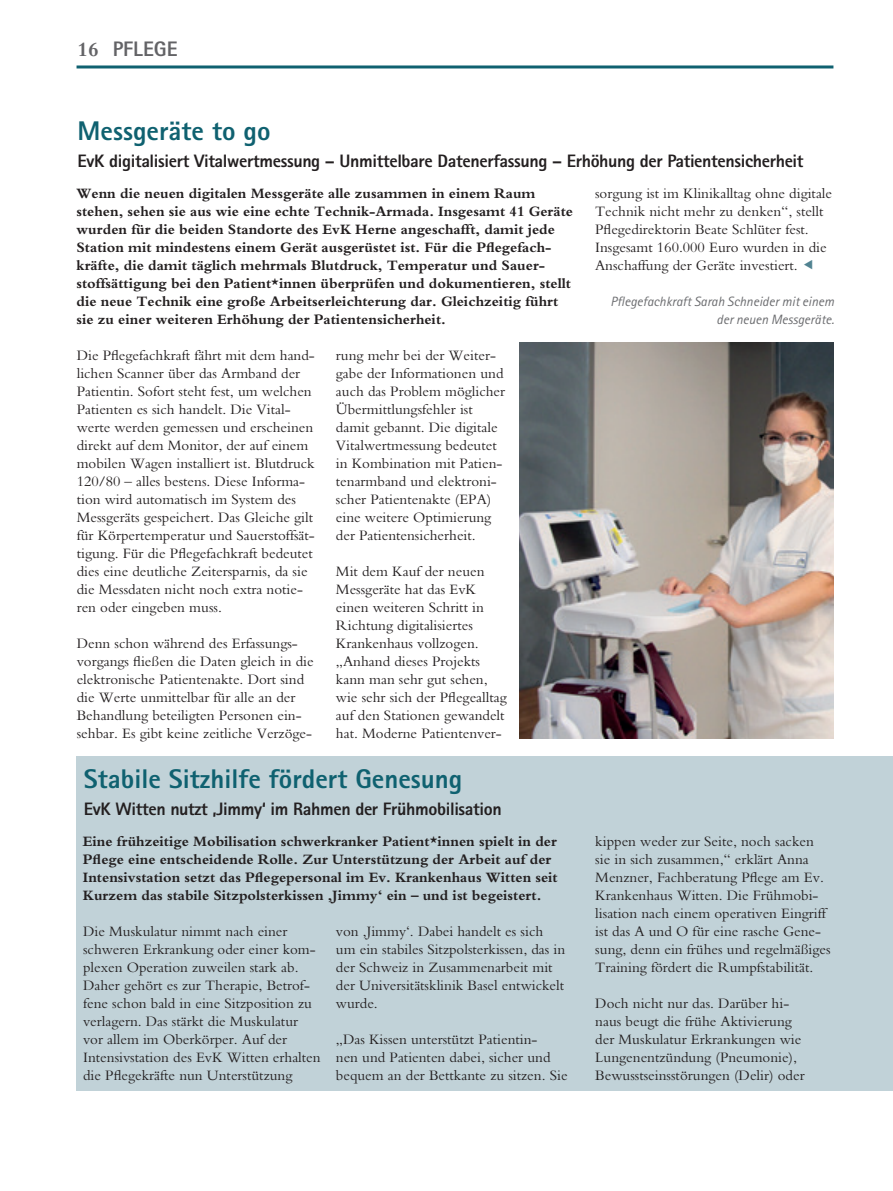
<style>
.page{position:relative;width:893px;height:1191px;background:#fff}
.page>*{position:absolute;margin:0;border:0;box-sizing:border-box;transform-origin:0 0}
.t1{font:800 27px "Rotis Sans Serif";color:#0f6170}
.t2{font:800 21px "Rotis Sans Serif";color:#636366}
.t3{font:700 21px "M Bembo";color:#636366}
.t4{font:800 18px "Rotis Sans Serif";letter-spacing:-.02em;color:#231f20}
.t5{font:15px/18px "M Bembo";color:#231f20}
.t6{font:700 15px/18px "M Bembo";color:#231f20}
.t7{font:italic 13.5px/18px "Rotis Sans Serif";color:#6c6d70;text-align:right}
</style>
<div class="page">
<div style="left:77px;top:756px;width:816px;height:335px;background:#c1d2d8"></div>
<hr style="left:77px;top:65px;width:756px;height:3px;background:#0f6170">
<img style="left:520px;top:342px;width:313px;height:396px">
<p class="t3" style="left:78px;top:38px;width:22px">16</p>
<p class="t2" style="left:113px;top:36px;width:66px">PFLEGE</p>
<p class="t1" style="left:78px;top:114px;width:194px">Messgeräte to go</p>
<p class="t4" style="left:78px;top:150px;width:727px">EvK digitalisiert Vitalwertmessung – Unmittelbare Datenerfassung – Erhöhung der Patientensicherheit</p>
<p class="t6" style="left:77px;top:184px;width:498px">Wenn die neuen digitalen Messgeräte alle zusammen in einem Raum stehen, sehen sie aus wie eine echte Technik-Armada. Insgesamt 41 Geräte wurden für die beiden Standorte des EvK Herne angeschafft, damit jede Station mit mindestens einem Gerät ausgerüstet ist. Für die Pflegefach&shy;kräfte, die damit täglich mehrmals Blutdruck, Temperatur und Sauer&shy;stoffsättigung bei den Patient*innen überprüfen und dokumentieren, stellt die neue Technik eine große Arbeitserleichterung dar. Gleichzeitig führt sie zu einer weiteren Erhöhung der Patientensicherheit.</p>
<p class="t5" style="left:77px;top:346px;width:240px">Die Pflegefachkraft fährt mit dem hand&shy;lichen Scanner über das Armband der Patientin. Sofort steht fest, um welchen Patienten es sich handelt. Die Vital&shy;werte werden gemessen und erscheinen direkt auf dem Monitor, der auf einem mobilen Wagen installiert ist. Blutdruck 120/80 – alles bestens. Diese Informa&shy;tion wird automatisch im System des Messgeräts gespeichert. Das Gleiche gilt für Körpertemperatur und Sauerstoffsät&shy;tigung. Für die Pflegefachkraft bedeutet dies eine deutliche Zeitersparnis, da sie die Messdaten nicht noch extra notie&shy;ren oder eingeben muss.</p>
<p class="t5" style="left:77px;top:634px;width:238px">Denn schon während des Erfassungs&shy;vorgangs fließen die Daten gleich in die elektronische Patientenakte. Dort sind die Werte unmittelbar für alle an der Behandlung beteiligten Personen ein&shy;sehbar. Es gibt keine zeitliche Verzöge-</p>
<p class="t5" style="left:595px;top:184px;width:238px">sorgung ist im Klinikalltag ohne digitale Technik nicht mehr zu denken“, stellt Pflegedirektorin Beate Schlüter fest.<br>Insgesamt 160.000 Euro wurden in die Anschaffung der Geräte investiert.</p>
<p class="t7" style="left:611px;top:293px;width:225px">Pflegefachkraft Sarah Schneider mit einem der neuen Messgeräte.</p>
<p class="t5" style="left:336px;top:346px;width:171px">rung mehr bei der Weiter&shy;gabe der Informationen und auch das Problem möglicher<br>Übermittlungsfehler ist damit gebannt. Die digitale<br>Vitalwertmessung bedeutet in Kombination mit Patien&shy;tenarmband und elektroni&shy;scher Patientenakte (EPA) eine weitere Optimierung der Patientensicherheit.</p>
<p class="t5" style="left:336px;top:562px;width:172px">Mit dem Kauf der neuen<br>Messgeräte hat das EvK einen weiteren Schritt in<br>Richtung digitalisiertes<br>Krankenhaus vollzogen. „Anhand dieses Projekts kann man sehr gut sehen, wie sehr sich der Pflegealltag auf den Stationen gewandelt hat. Moderne Patientenver-</p>
<p class="t1" style="left:84px;top:761px;width:380px">Stabile Sitzhilfe fördert Genesung</p>
<p class="t4" style="left:84px;top:797px;width:419px">EvK Witten nutzt ‚Jimmy‘ im Rahmen der Frühmobilisation</p>
<p class="t6" style="left:83px;top:832px;width:476px">Eine frühzeitige Mobilisation schwerkranker Patient*innen spielt in der Pflege eine entscheidende Rolle. Zur Unterstützung der Arbeit auf der Intensivstation setzt das Pflegepersonal im Ev. Krankenhaus Witten seit Kurzem das stabile Sitzpolsterkissen ‚Jimmy‘ ein – und ist begeistert.</p>
<p class="t5" style="left:83px;top:922px;width:239px">Die Muskulatur nimmt nach einer schweren Erkrankung oder einer kom&shy;plexen Operation zuweilen stark ab.<br>Daher gehört es zur Therapie, Betrof&shy;fene schon bald in eine Sitzposition zu verlagern. Das stärkt die Muskulatur vor allem im Oberkörper. Auf der Intensivstation des EvK Witten erhalten die Pflegekräfte nun Unterstützung</p>
<p class="t5" style="left:336px;top:922px;width:231px">von ‚Jimmy‘. Dabei handelt es sich um ein stabiles Sitzpolsterkissen, das in der Schweiz in Zusammenarbeit mit der Universitätsklinik Basel entwickelt wurde.</p>
<p class="t5" style="left:336px;top:1030px;width:233px">„Das Kissen unterstützt Patientin-<br>nen und Patienten dabei, sicher und bequem an der Bettkante zu sitzen. Sie</p>
<p class="t5" style="left:595px;top:832px;width:237px">kippen weder zur Seite, noch sacken sie in sich zusammen,“ erklärt Anna Menzner, Fachberatung Pflege am Ev.<br>Krankenhaus Witten. Die Frühmobi&shy;lisation nach einem operativen Eingriff ist das A und O für eine rasche Gene&shy;sung, denn ein frühes und regelmäßiges Training fördert die Rumpfstabilität.</p>
<p class="t5" style="left:595px;top:994px;width:211px">Doch nicht nur das. Darüber hi&shy;naus beugt die frühe Aktivierung der Muskulatur Erkrankungen wie Lungenentzündung (Pneumonie), Bewusstseinsstörungen (Delir) oder</p>
</div>
